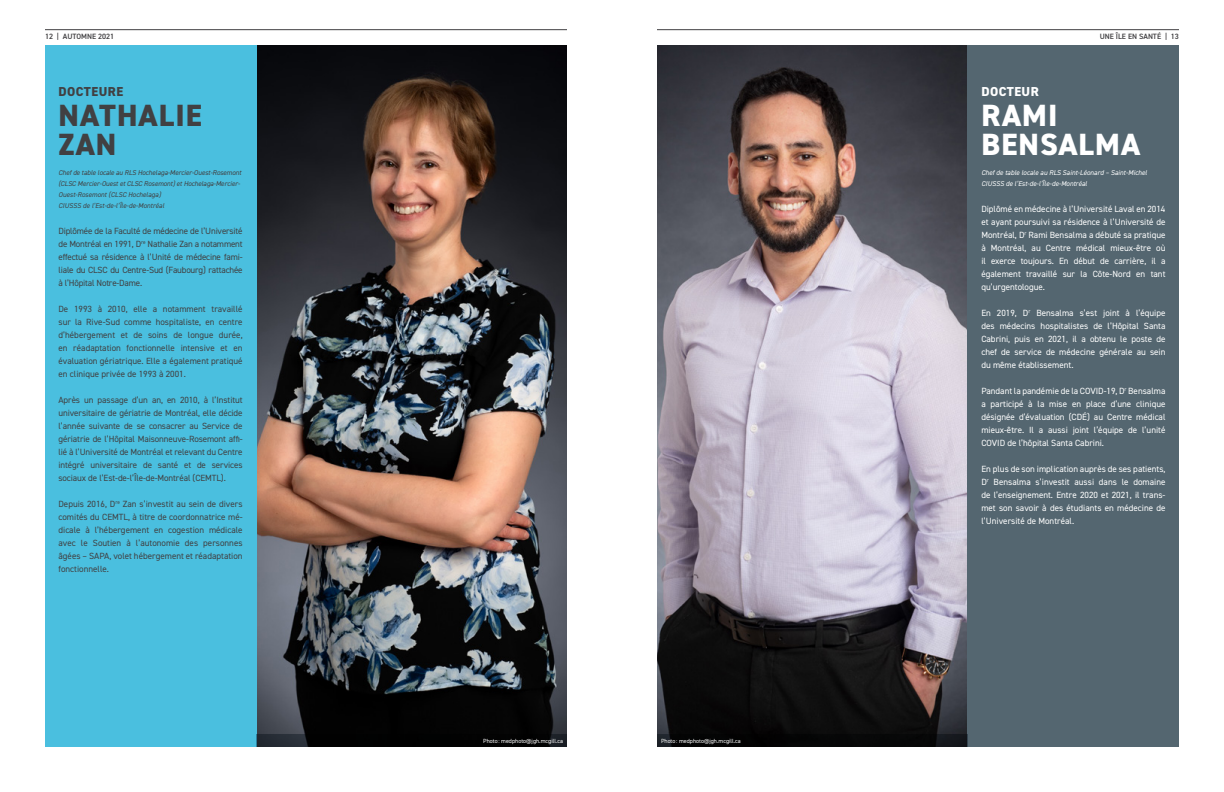
<style>
.page{position:relative;width:1224px;height:792px;background:#fff}
.page>*{position:absolute;margin:0;border:0;box-sizing:border-box;transform-origin:0 0}
.t1{font:800 30.8px/29.3px "DIN2014";letter-spacing:.035em;color:#fff}
.t2{font:800 30.8px/29.3px "DIN2014";letter-spacing:.035em;color:#414042}
.t3{font:800 13px "DIN2014";letter-spacing:.035em;color:#414042}
.t4{font:800 13px "DIN2014";letter-spacing:.035em;color:#fff}
.t5{font:9px/13px "DIN2014";letter-spacing:-.01em;color:#414042;text-align:justify}
.t6{font:9px/13px "DIN2014";color:#fff;text-align:justify}
.t7{font:600 7.7px "DIN2014";color:#414042}
.t8{font:italic 7px/11px "DIN2014";letter-spacing:-.01em;color:#414042}
.t9{font:italic 7px/11px "DIN2014";color:#fff}
.t10{font:6px "DIN2014";color:#fff}
</style>
<div class="page">
<hr style="left:45px;top:29px;width:522px;height:1px;background:#414042">
<hr style="left:657px;top:29px;width:522px;height:1px;background:#414042">
<img style="left:256px;top:45px;width:311px;height:689px">
<div style="left:45px;top:45px;width:211px;height:702px;background:#4abfdf"></div>
<svg style="left:256px;top:734px;width:311px;height:13px;fill:#010202"></svg>
<img style="left:657px;top:45px;width:311px;height:689px">
<div style="left:968px;top:45px;width:211px;height:702px;background:#546670"></div>
<svg style="left:657px;top:734px;width:311px;height:13px;fill:#060607"></svg>
<p class="t7" style="left:45px;top:31px;width:71px">12 | AUTOMNE 2021</p>
<p class="t7" style="left:1100px;top:31px;width:81px">UNE ÎLE EN SANTÉ | 13</p>
<h2 class="t3" style="left:59px;top:83px;width:66px">DOCTEURE</h2>
<h1 class="t2" style="left:59px;top:100px;width:145px">NATHALIE<br>ZAN</h1>
<p class="t8" style="left:58px;top:167px;width:184px">Chef de table locale au RLS Hochelaga-Mercier-Ouest-Rosemont (CLSC Mercier-Ouest et CLSC Rosemont) et Hochelaga-Mercier-Ouest-Rosemont (CLSC Hochelaga)<br>CIUSSS de l’Est-de-l’Île-de-Montréal</p>
<p class="t5" style="left:58px;top:224px;width:186px">Diplômée de la Faculté de médecine de l’Université de Montréal en 1991, D<sup>re</sup> Nathalie Zan a notamment effectué sa résidence à l’Unité de médecine fami&shy;liale du CLSC du Centre-Sud (Faubourg) rattachée à l’Hôpital Notre-Dame.</p>
<p class="t5" style="left:58px;top:302px;width:186px">De 1993 à 2010, elle a notamment travaillé sur la Rive-Sud comme hospitaliste, en centre d’hébergement et de soins de longue durée, en réadaptation fonctionnelle intensive et en évaluation gériatrique. Elle a également pratiqué en clinique privée de 1993 à 2001.</p>
<p class="t5" style="left:58px;top:393px;width:186px">Après un passage d’un an, en 2010, à l’Institut universitaire de gériatrie de Montréal, elle décide l’année suivante de se consacrer au Service de gériatrie de l’Hôpital Maisonneuve-Rosemont affi&shy;lié à l’Université de Montréal et relevant du Centre intégré universitaire de santé et de services sociaux de l’Est-de-l’Île-de-Montréal (CEMTL).</p>
<p class="t5" style="left:58px;top:497px;width:186px">Depuis 2016, D<sup>re</sup> Zan s’investit au sein de divers comités du CEMTL, à titre de coordonnatrice mé&shy;dicale à l’hébergement en cogestion médicale avec le Soutien à l’autonomie des personnes âgées – SAPA, volet hébergement et réadaptation fonctionnelle.</p>
<p class="t10" style="left:483px;top:737px;width:81px">Photo : medphoto@jgh.mcgill.ca</p>
<p class="t10" style="left:661px;top:737px;width:81px">Photo : medphoto@jgh.mcgill.ca</p>
<h2 class="t4" style="left:981px;top:83px;width:59px">DOCTEUR</h2>
<h1 class="t1" style="left:982px;top:100px;width:160px">RAMI<br>BENSALMA</h1>
<p class="t9" style="left:981px;top:167px;width:167px">Chef de table locale au RLS Saint-Léonard – Saint-Michel<br>CIUSSS de l’Est-de-l’Île-de-Montréal</p>
<p class="t6" style="left:981px;top:202px;width:186px">Diplômé en médecine à l’Université Laval en 2014 et ayant poursuivi sa résidence à l’Université de Montréal, D<sup>r</sup> Rami Bensalma a débuté sa pratique à Montréal, au Centre médical mieux-être où il exerce toujours. En début de carrière, il a également travaillé sur la Côte-Nord en tant qu’urgentologue.</p>
<p class="t6" style="left:981px;top:306px;width:186px">En 2019, D<sup>r</sup> Bensalma s’est joint à l’équipe des médecins hospitalistes de l’Hôpital Santa Cabrini, puis en 2021, il a obtenu le poste de chef de service de médecine générale au sein du même établissement.</p>
<p class="t6" style="left:981px;top:384px;width:186px">Pandant la pandémie de la COVID-19, D<sup>r</sup> Bensalma a participé à la mise en place d’une clinique désignée d’évaluation (CDÉ) au Centre médical mieux-être. Il a aussi joint l’équipe de l’unité COVID de l’hôpital Santa Cabrini.</p>
<p class="t6" style="left:981px;top:462px;width:186px">En plus de son implication auprès de ses patients, D<sup>r</sup> Bensalma s’investit aussi dans le domaine de l’enseignement. Entre 2020 et 2021, il trans&shy;met son savoir à des étudiants en médecine de l’Université de Montréal.</p>
</div>
